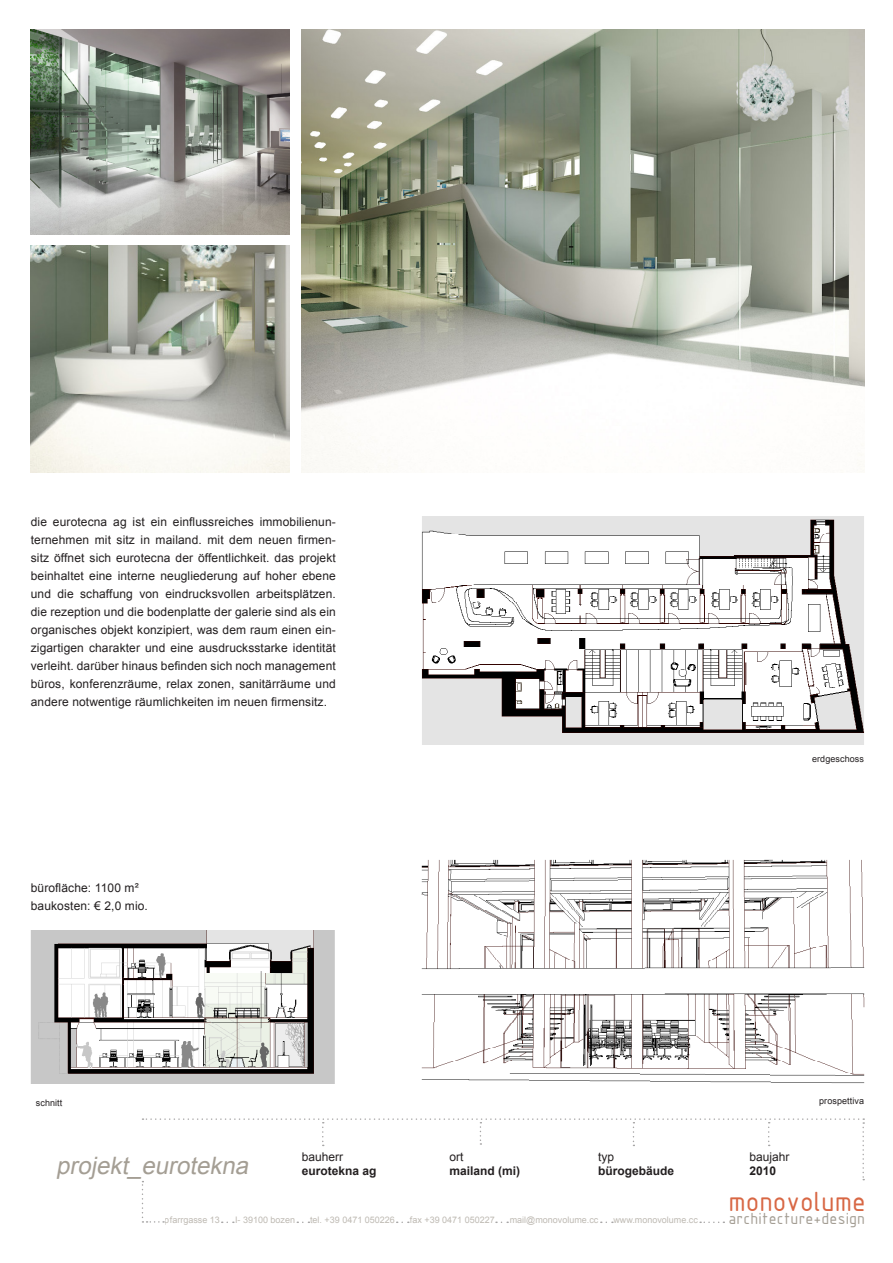
<style>
.page{position:relative;width:893px;height:1263px;background:#fff}
.page>*{position:absolute;margin:0;border:0;box-sizing:border-box;transform-origin:0 0}
.t1{font:30px "ISOCPEUR";color:#d86744}
.t2{font:italic 24px "Arial";color:#a49e94}
.t3{font:17.4px "ISOCPEUR";letter-spacing:.01em;color:#a49e94}
.t4{font:12px/18px "Arial";letter-spacing:.01em;color:#231f20}
.t5{font:700 12px "Arial";color:#231f20}
.t6{font:9px "Arial";color:#a49e94}
.t7{font:9px "Arial";letter-spacing:.01em;color:#231f20}
</style>
<div class="page">
<svg style="left:142px;top:1118px;width:722px;height:105px"></svg>
<img style="left:301px;top:30px;width:563px;height:442px">
<img style="left:31px;top:245px;width:258px;height:227px">
<img style="left:31px;top:30px;width:258px;height:204px">
<img style="left:422px;top:517px;width:442px;height:227px">
<img style="left:31px;top:931px;width:304px;height:152px">
<img style="left:422px;top:860px;width:442px;height:223px">
<p class="t4" style="left:31px;top:513px;width:307px;text-align:justify">die eurotecna ag ist ein einflussreiches immobilienun&shy;ternehmen mit sitz in mailand. mit dem neuen firmen&shy;sitz öffnet sich eurotecna der öffentlichkeit. das projekt beinhaltet eine interne neugliederung auf hoher ebene und die schaffung von eindrucksvollen arbeitsplätzen. die rezeption und die bodenplatte der galerie sind als ein organisches objekt konzipiert, was dem raum einen ein&shy;zigartigen charakter und eine ausdrucksstarke identität verleiht. darüber hinaus befinden sich noch management büros, konferenzräume, relax zonen, sanitärräume und andere notwentige räumlichkeiten im neuen firmensitz.</p>
<p class="t4" style="left:31px;top:879px;width:119px">bürofläche: 1100 m² baukosten: € 2,0 mio.</p>
<p class="t7" style="left:812px;top:753px;width:53px">erdgeschoss</p>
<p class="t7" style="left:36px;top:1097px;width:28px">schnitt</p>
<p class="t7" style="left:819px;top:1095px;width:46px">prospettiva</p>
<p class="t2" style="left:56px;top:1150px;width:199px">projekt_ eurotekna</p>
<p class="t4" style="left:302px;top:1148px;width:43px">bauherr</p>
<p class="t5" style="left:302px;top:1163px;width:76px">eurotekna ag</p>
<p class="t4" style="left:449px;top:1148px;width:16px">ort</p>
<p class="t5" style="left:449px;top:1163px;width:72px">mailand (mi)</p>
<p class="t4" style="left:598px;top:1147px;width:18px">typ</p>
<p class="t5" style="left:598px;top:1163px;width:78px">bürogebäude</p>
<p class="t4" style="left:750px;top:1148px;width:42px">baujahr</p>
<p class="t5" style="left:750px;top:1163px;width:28px">2010</p>
<h1 class="t1" style="left:728px;top:1182px;width:139px">monovolume</h1>
<p class="t6" style="left:165px;top:1214px;width:57px">pfarrgasse 13</p>
<p class="t6" style="left:235px;top:1214px;width:62px">I- 39100 bozen</p>
<p class="t6" style="left:310px;top:1214px;width:86px">tel. +39 0471 050226</p>
<p class="t6" style="left:410px;top:1214px;width:86px">fax +39 0471 050227</p>
<p class="t6" style="left:510px;top:1214px;width:90px">mail@monovolume.cc</p>
<p class="t6" style="left:613px;top:1214px;width:86px">www.monovolume.cc</p>
<h3 class="t3" style="left:728px;top:1207px;width:138px">architecture+design</h3>
</div>
